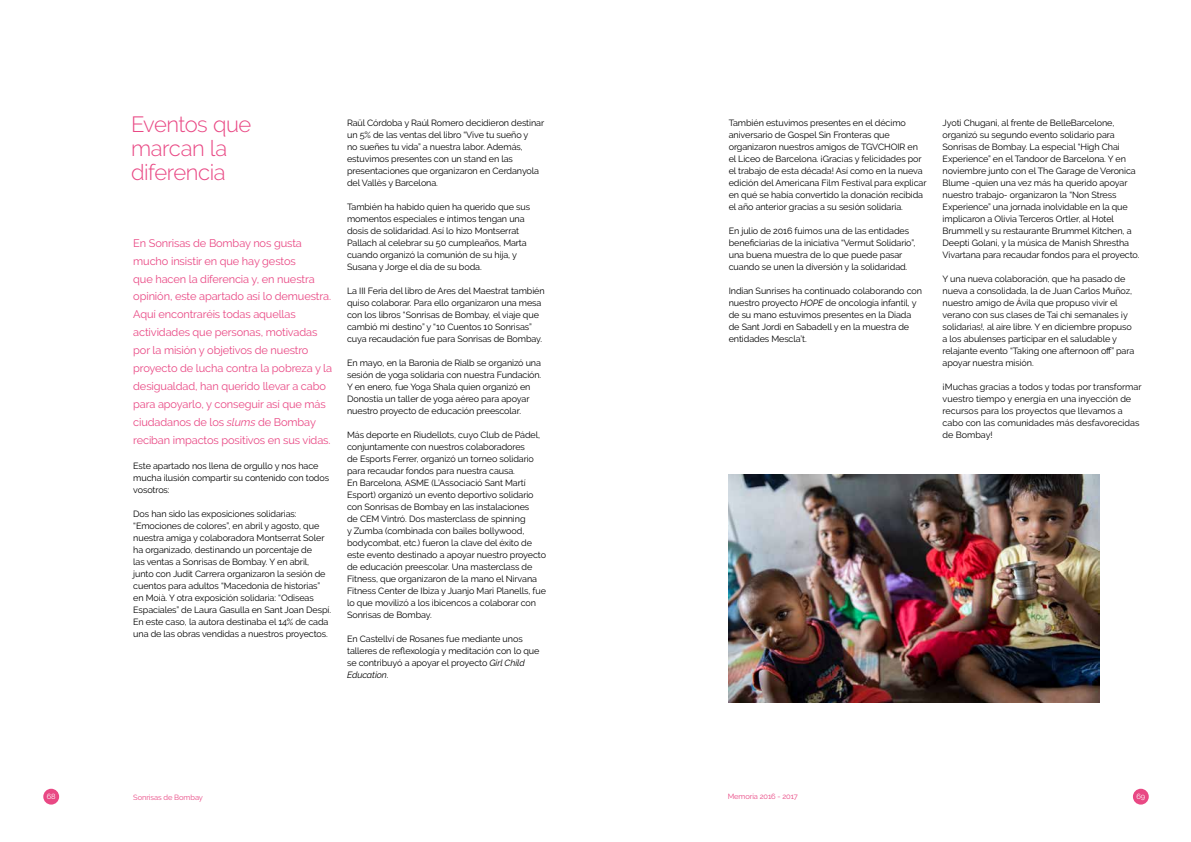
<style>
.page{position:relative;width:1191px;height:842px;background:#fff}
.page>*{position:absolute;margin:0;border:0;box-sizing:border-box;transform-origin:0 0}
.t1{font:300 22px/24px "Raleway";letter-spacing:-.02em;color:#e94884}
.t2{font:11px/18px "Raleway";letter-spacing:-.01em;color:#e94884}
.t3{font:9px/12px "Raleway";letter-spacing:-.01em;color:#000}
.t4{font:7.5px "Raleway";letter-spacing:-.01em;color:#e94884}
.t5{font:7.5px "Raleway";color:#fff}
.s1{font-style:italic}
</style>
<div class="page">
<img style="left:728px;top:474px;width:371px;height:228px">
<div style="left:1132px;top:789px;width:16px;height:16px;background:#e94884;border-radius:50%"></div>
<div style="left:43px;top:789px;width:16px;height:16px;background:#e94884;border-radius:50%"></div>
<h1 class="t1" style="left:131px;top:113px;width:122px">Eventos que marcan la diferencia</h1>
<p class="t3" style="left:728px;top:117px;width:199px">También estuvimos presentes en el décimo aniversario de Gospel Sin Fronteras que organizaron nuestros amigos de TGVCHOIR en el Liceo de Barcelona. ¡Gracias y felicidades por el trabajo de esta década! Así como en la nueva edición del Americana Film Festival para explicar en qué se había convertido la donación recibida el año anterior gracias a su sesión solidaria.</p>
<p class="t3" style="left:728px;top:225px;width:188px">En julio de 2016 fuimos una de las entidades beneficiarias de la iniciativa “Vermut Solidario”, una buena muestra de lo que puede pasar cuando se unen la diversión y la solidaridad.</p>
<p class="t3" style="left:728px;top:285px;width:195px">Indian Sunrises ha continuado colaborando con nuestro proyecto <span class="s1">HOPE</span> de oncología infantil, y de su mano estuvimos presentes en la Diada de Sant Jordi en Sabadell y en la muestra de entidades Mescla’t.</p>
<p class="t3" style="left:347px;top:117px;width:199px">Raül Córdoba y Raúl Romero decidieron destinar un 5% de las ventas del libro “Vive tu sueño y<br>no sueñes tu vida” a nuestra labor. Además, estuvimos presentes con un stand en las presentaciones que organizaron en Cerdanyola del Vallès y Barcelona.</p>
<p class="t3" style="left:347px;top:201px;width:184px">También ha habido quien ha querido que sus momentos especiales e íntimos tengan una dosis de solidaridad. Así lo hizo Montserrat Pallach al celebrar su 50 cumpleaños, Marta cuando organizó la comunión de su hija, y Susana y Jorge el día de su boda.</p>
<p class="t3" style="left:347px;top:285px;width:199px">La III Feria del libro de Ares del Maestrat también quiso colaborar. Para ello organizaron una mesa con los libros “Sonrisas de Bombay, el viaje que cambió mi destino” y “10 Cuentos 10 Sonrisas” cuya recaudación fue para Sonrisas de Bombay.</p>
<p class="t3" style="left:347px;top:357px;width:196px">En mayo, en la Baronia de Rialb se organizó una sesión de yoga solidaria con nuestra Fundación.<br>Y en enero, fue Yoga Shala quien organizó en Donostia un taller de yoga aéreo para apoyar nuestro proyecto de educación preescolar.</p>
<p class="t3" style="left:347px;top:429px;width:200px">Más deporte en Riudellots, cuyo Club de Pádel, conjuntamente con nuestros colaboradores<br>de Esports Ferrer, organizó un torneo solidario para recaudar fondos para nuestra causa.<br>En Barcelona, ASME (L’Associació Sant Martí Esport) organizó un evento deportivo solidario con Sonrisas de Bombay en las instalaciones<br>de CEM Vintró. Dos masterclass de spinning<br>y Zumba (combinada con bailes bollywood, bodycombat, etc.) fueron la clave del éxito de este evento destinado a apoyar nuestro proyecto de educación preescolar. Una masterclass de Fitness, que organizaron de la mano el Nirvana Fitness Center de Ibiza y Juanjo Mari Planells, fue lo que movilizó a los ibicencos a colaborar con Sonrisas de Bombay.</p>
<p class="t3" style="left:347px;top:633px;width:194px">En Castellví de Rosanes fue mediante unos talleres de reflexología y meditación con lo que se contribuyó a apoyar el proyecto <span class="s1">Girl Child Education</span>.</p>
<p class="t2" style="left:133px;top:234px;width:200px">En Sonrisas de Bombay nos gusta mucho insistir en que hay gestos<br>que hacen la diferencia y, en nuestra opinión, este apartado así lo demuestra.<br>Aquí encontraréis todas aquellas actividades que personas, motivadas por la misión y objetivos de nuestro proyecto de lucha contra la pobreza y la desigualdad, han querido llevar a cabo para apoyarlo, y conseguir así que más ciudadanos de los <span class="s1">slums</span> de Bombay reciban impactos positivos en sus vidas.</p>
<p class="t3" style="left:133px;top:459px;width:197px">Este apartado nos llena de orgullo y nos hace mucha ilusión compartir su contenido con todos vosotros:</p>
<p class="t3" style="left:133px;top:507px;width:199px">Dos han sido las exposiciones solidarias: “Emociones de colores”, en abril y agosto, que nuestra amiga y colaboradora Montserrat Soler ha organizado, destinando un porcentaje de<br>las ventas a Sonrisas de Bombay. Y en abril, junto con Judit Carrera organizaron la sesión de cuentos para adultos “Macedonia de historias” en Moià. Y otra exposición solidaria: “Odiseas Espaciales” de Laura Gasulla en Sant Joan Despí.<br>En este caso, la autora destinaba el 14% de cada una de las obras vendidas a nuestros proyectos.</p>
<p class="t3" style="left:942px;top:117px;width:198px">Jyoti Chugani, al frente de BelleBarcelone, organizó su segundo evento solidario para Sonrisas de Bombay. La especial “High Chai Experience” en el Tandoor de Barcelona. Y en noviembre junto con el The Garage de Veronica Blume -quien una vez más ha querido apoyar nuestro trabajo- organizaron la “Non Stress Experience” una jornada inolvidable en la que implicaron a Olivia Terceros Ortler, al Hotel Brummell y su restaurante Brummel Kitchen, a Deepti Golani, y la música de Manish Shrestha Vivartana para recaudar fondos para el proyecto.</p>
<p class="t3" style="left:942px;top:273px;width:193px">Y una nueva colaboración, que ha pasado de nueva a consolidada, la de Juan Carlos Muñoz, nuestro amigo de Ávila que propuso vivir el verano con sus clases de Tai chi semanales ¡y solidarias!, al aire libre. Y en diciembre propuso a los abulenses participar en el saludable y relajante evento “Taking one afternoon off” para apoyar nuestra misión.</p>
<p class="t3" style="left:942px;top:381px;width:200px">¡Muchas gracias a todos y todas por transformar vuestro tiempo y energía en una inyección de recursos para los proyectos que llevamos a cabo con las comunidades más desfavorecidas de Bombay!</p>
<p class="t5" style="left:47px;top:792px;width:10px">68</p>
<p class="t4" style="left:133px;top:793px;width:71px">Sonrisas de Bombay</p>
<p class="t4" style="left:728px;top:792px;width:72px">Memoria 2016 - 2017</p>
<p class="t5" style="left:1136px;top:792px;width:10px">69</p>
</div>
